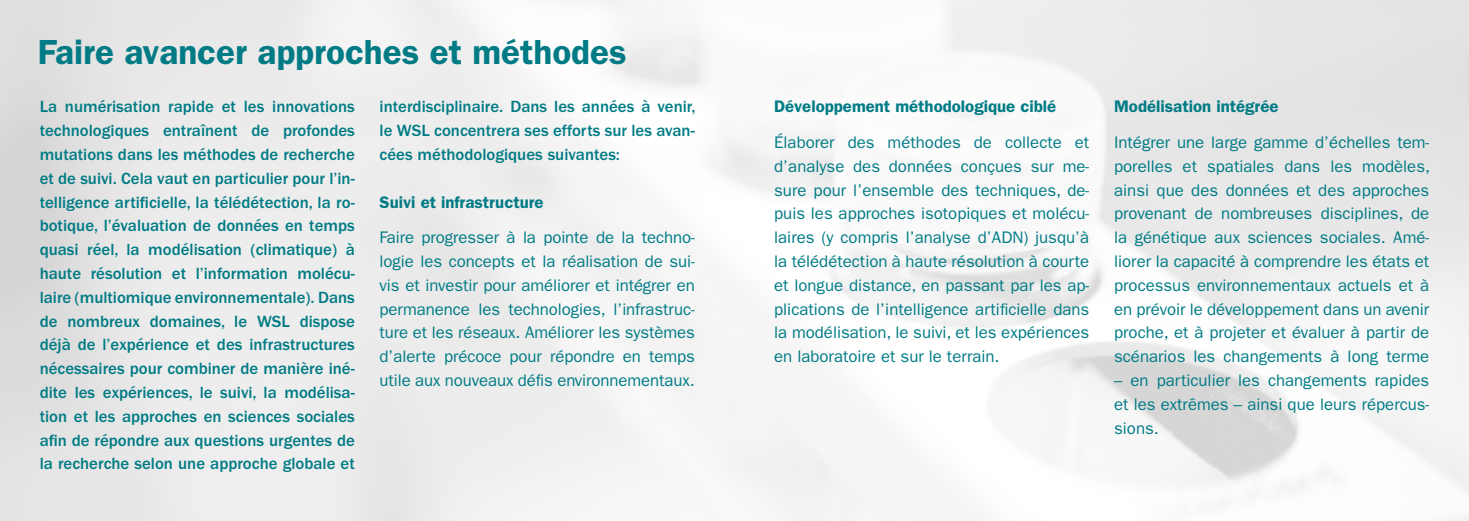
<style>
.page{position:relative;width:1469px;height:521px;background:#fff}
.page>*{position:absolute;margin:0;border:0;box-sizing:border-box;transform-origin:0 0}
.t1{font:600 35px "ITC Franklin Gothic Std";color:#007b85}
.t2{font:16.8px/23.8px "ITC Franklin Gothic Std";color:#007b85;text-align:justify}
.t3{font:500 16.8px/23.8px "ITC Franklin Gothic Std";color:#007b85;text-align:justify}
.t4{font:600 16.8px "ITC Franklin Gothic Std";color:#007b85}
</style>
<div class="page">
<h1 class="t1" style="left:38px;top:31px;width:590px">Faire avancer approches et méthodes</h1>
<p class="t3" style="left:40px;top:95px;width:317px">La numérisation rapide et les innovations technologiques entraînent de profondes mutations dans les méthodes de recherche et de suivi. Cela vaut en particulier pour l’in&shy;telligence artificielle, la télédétection, la ro&shy;botique, l’évaluation de données en temps quasi réel, la modélisation (climatique) à haute résolution et l’information molécu&shy;laire (multiomique environnementale). Dans de nombreux domaines, le WSL dispose déjà de l’expérience et des infrastructures nécessaires pour combiner de manière iné&shy;dite les expériences, le suivi, la modélisa&shy;tion et les approches en sciences sociales afin de répondre aux questions urgentes de la recherche selon une approche globale et</p>
<p class="t3" style="left:379px;top:95px;width:317px">interdisciplinaire. Dans les années à venir, le WSL concentrera ses efforts sur les avan&shy;cées méthodologiques suivantes:</p>
<p class="t4" style="left:379px;top:192px;width:165px">Suivi et infrastructure</p>
<p class="t2" style="left:379px;top:226px;width:317px">Faire progresser à la pointe de la techno&shy;logie les concepts et la réalisation de sui&shy;vis et investir pour améliorer et intégrer en permanence les technologies, l’infrastruc&shy;ture et les réseaux. Améliorer les systèmes d’alerte précoce pour répondre en temps utile aux nouveaux défis environnementaux.</p>
<p class="t4" style="left:774px;top:97px;width:284px">Développement méthodologique ciblé</p>
<p class="t2" style="left:774px;top:131px;width:317px">Élaborer des méthodes de collecte et d’analyse des données conçues sur me&shy;sure pour l’ensemble des techniques, de&shy;puis les approches isotopiques et molécu&shy;laires (y compris l’analyse d’ADN) jusqu’à la télédétection à haute résolution à courte et longue distance, en passant par les ap&shy;plications de l’intelligence artificielle dans la modélisation, le suivi, et les expériences en laboratoire et sur le terrain.</p>
<p class="t4" style="left:1114px;top:97px;width:166px">Modélisation intégrée</p>
<p class="t2" style="left:1114px;top:131px;width:317px">Intégrer une large gamme d’échelles tem&shy;porelles et spatiales dans les modèles, ainsi que des données et des approches provenant de nombreuses disciplines, de la génétique aux sciences sociales. Amé&shy;liorer la capacité à comprendre les états et processus environnementaux actuels et à en prévoir le développement dans un avenir proche, et à projeter et évaluer à partir de scénarios les changements à long terme</p>
<p class="t2" style="left:1114px;top:369px;width:317px">– en particulier les changements rapides et les extrêmes – ainsi que leurs répercus&shy;sions.</p>
</div>
